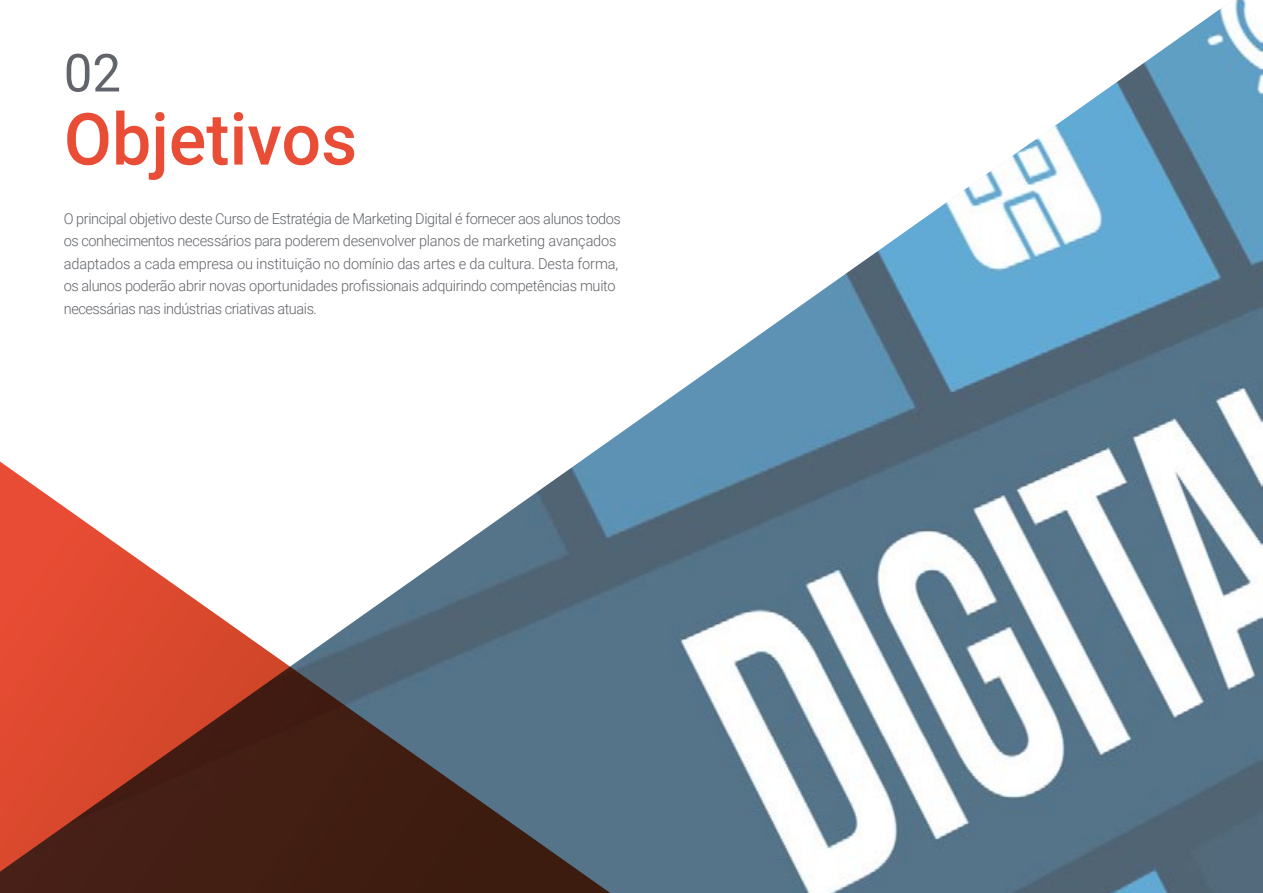
<style>
.page{position:relative;width:1263px;height:893px;background:#fff}
.page>*{position:absolute;margin:0;border:0;box-sizing:border-box;transform-origin:0 0}
.t1{font:500 72px "Roboto";color:#e94d35}
.t2{font:52.5px "Roboto";color:#61646a}
.t3{font:300 15px/22.5px "Roboto";letter-spacing:-.02em;color:#61646a}
</style>
<div class="page">
<img style="left:602px;top:0;width:661px;height:893px">
<svg style="left:0;top:446px;width:640px;height:447px"></svg>
<h2 class="t2" style="left:64px;top:36px;width:59px">02</h2>
<h1 class="t1" style="left:64px;top:89px;width:295px">Objetivos</h1>
<p class="t3" style="left:64px;top:207px;width:559px">O principal objetivo deste Curso de Estratégia de Marketing Digital é fornecer aos alunos todos os conhecimentos necessários para poderem desenvolver planos de marketing avançados adaptados a cada empresa ou instituição no domínio das artes e da cultura. Desta forma, os alunos poderão abrir novas oportunidades profissionais adquirindo competências muito necessárias nas indústrias criativas atuais.</p>
</div>
